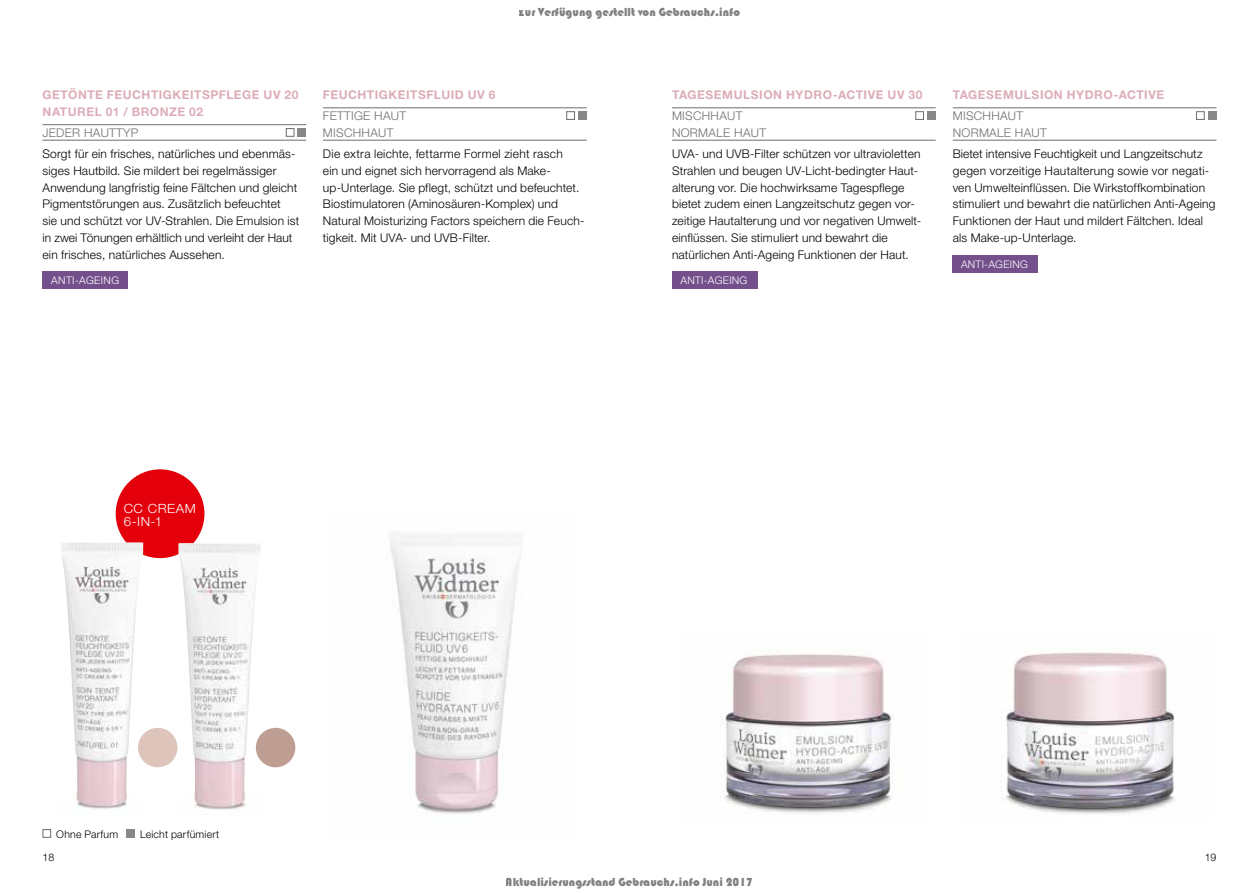
<style>
.page{position:relative;width:1259px;height:893px;background:#fff}
.page>*{position:absolute;margin:0;border:0;box-sizing:border-box;transform-origin:0 0}
.t1{font:300 12.75px/12.8px "Helvetica Neue";letter-spacing:.035em;color:#fff;scale:1.05 1}
.t2{font:300 12px/16.8px "Helvetica Neue";letter-spacing:.015em;color:#000}
.t3{font:700 12px/16.8px "Helvetica Neue";letter-spacing:.045em;color:#ddadb7}
.t4{font:12px "Bauhaus 93";color:rgb(0 0 0/.5)}
.t5{font:300 12px/16.8px "Helvetica Neue";letter-spacing:.025em;color:#6e6e6e}
.t6{font:300 10.5px "Helvetica Neue";letter-spacing:.02em;color:#000}
.t7{font:300 10.5px "Helvetica Neue";letter-spacing:.025em;color:#fff}
.t8{font:300 10.5px "Helvetica Neue";letter-spacing:.045em;color:#fff}
</style>
<div class="page">
<div style="left:116px;top:469px;width:88px;height:89px;background:#e3000b;border-radius:50%"></div>
<div style="left:672px;top:272px;width:85px;height:17px;background:#734f8b"></div>
<img style="left:722px;top:654px;width:171px;height:160px">
<div style="left:43px;top:272px;width:85px;height:17px;background:#734f8b"></div>
<img style="left:390px;top:534px;width:131px;height:281px">
<hr style="left:672px;top:108px;width:263px;height:1px;background:#6e6e6e">
<hr style="left:672px;top:140px;width:263px;height:1px;background:#6e6e6e">
<div style="left:915px;top:111px;width:9px;height:9px;border:1px solid #6e6e6e"></div>
<div style="left:927px;top:111px;width:8px;height:9px;background:#868786"></div>
<hr style="left:323px;top:108px;width:263px;height:1px;background:#6e6e6e">
<hr style="left:323px;top:140px;width:263px;height:1px;background:#6e6e6e">
<div style="left:566px;top:111px;width:9px;height:9px;border:1px solid #6e6e6e"></div>
<div style="left:578px;top:111px;width:8px;height:9px;background:#868786"></div>
<hr style="left:43px;top:124px;width:263px;height:1px;background:#6e6e6e">
<hr style="left:43px;top:140px;width:263px;height:1px;background:#6e6e6e">
<div style="left:286px;top:128px;width:8px;height:9px;border:1px solid #6e6e6e"></div>
<div style="left:298px;top:128px;width:8px;height:9px;background:#868786"></div>
<div style="left:43px;top:829px;width:8px;height:9px;border:1px solid #6e6e6e"></div>
<div style="left:126px;top:829px;width:9px;height:9px;background:#868786"></div>
<img style="left:61px;top:542px;width:82px;height:267px">
<img style="left:175px;top:543px;width:88px;height:267px">
<div style="left:256px;top:728px;width:39px;height:39px;background:#be9e92;border-radius:50%"></div>
<div style="left:138px;top:728px;width:39px;height:39px;background:#dec5bb;border-radius:50%"></div>
<div style="left:952px;top:255px;width:85px;height:17px;background:#734f8b"></div>
<hr style="left:952px;top:108px;width:264px;height:1px;background:#6e6e6e">
<hr style="left:952px;top:140px;width:264px;height:1px;background:#6e6e6e">
<div style="left:1196px;top:111px;width:8px;height:9px;border:1px solid #6e6e6e"></div>
<div style="left:1208px;top:111px;width:8px;height:9px;background:#868786"></div>
<img style="left:1006px;top:652px;width:168px;height:162px">
<p class="t4" style="left:519px;top:6px;width:223px">zur Verfügung gestellt von Gebrauchs.info</p>
<p class="t3" style="left:43px;top:86px;width:258px">GETÖNTE FEUCHTIGKEITSPFLEGE UV 20<br>NATUREL 01 / BRONZE 02</p>
<p class="t5" style="left:43px;top:124px;width:97px">JEDER HAUTTYP</p>
<p class="t2" style="left:43px;top:145px;width:258px">Sorgt für ein frisches, natürliches und ebenmäs&shy;siges Hautbild. Sie mildert bei regelmässiger Anwendung langfristig feine Fältchen und gleicht Pigmentstörungen aus. Zusätzlich befeuchtet<br>sie und schützt vor UV-Strahlen. Die Emulsion ist in zwei Tönungen erhältlich und verleiht der Haut ein frisches, natürliches Aussehen.</p>
<p class="t3" style="left:323px;top:86px;width:174px">FEUCHTIGKEITSFLUID UV 6</p>
<p class="t5" style="left:323px;top:107px;width:85px">FETTIGE HAUT<br>MISCHHAUT</p>
<p class="t2" style="left:323px;top:145px;width:263px">Die extra leichte, fettarme Formel zieht rasch<br>ein und eignet sich hervorragend als Make&shy;up-Unterlage. Sie pflegt, schützt und befeuchtet.<br>Biostimulatoren (Aminosäuren-Komplex) und Natural Moisturizing Factors speichern die Feuch&shy;tigkeit. Mit UVA- und UVB-Filter.</p>
<p class="t3" style="left:672px;top:86px;width:252px">TAGESEMULSION HYDRO-ACTIVE UV 30</p>
<p class="t5" style="left:672px;top:107px;width:96px">MISCHHAUT<br>NORMALE HAUT</p>
<p class="t2" style="left:672px;top:145px;width:250px">UVA- und UVB-Filter schützen vor ultravioletten Strahlen und beugen UV-Licht-bedingter Haut&shy;alterung vor. Die hochwirksame Tagespflege bietet zudem einen Langzeitschutz gegen vor&shy;zeitige Hautalterung und vor negativen Umwelt&shy;einflüssen. Sie stimuliert und bewahrt die natürlichen Anti-Ageing Funktionen der Haut.</p>
<p class="t8" style="left:51px;top:274px;width:70px">ANTI-AGEING</p>
<p class="t7" style="left:680px;top:274px;width:68px">ANTI-AGEING</p>
<p class="t3" style="left:952px;top:86px;width:213px">TAGESEMULSION HYDRO-ACTIVE</p>
<p class="t5" style="left:952px;top:107px;width:96px">MISCHHAUT<br>NORMALE HAUT</p>
<p class="t2" style="left:952px;top:145px;width:264px">Bietet intensive Feuchtigkeit und Langzeitschutz gegen vorzeitige Hautalterung sowie vor negati&shy;ven Umwelteinflüssen. Die Wirkstoffkombination stimuliert und bewahrt die natürlichen Anti-Ageing Funktionen der Haut und mildert Fältchen. Ideal als Make-up-Unterlage.</p>
<p class="t7" style="left:961px;top:258px;width:68px">ANTI-AGEING</p>
<p class="t1" style="left:124px;top:502px;width:70px">CC CREAM<br>6-IN-1</p>
<p class="t6" style="left:56px;top:827px;width:63px">Ohne Parfum</p>
<p class="t6" style="left:140px;top:827px;width:81px">Leicht parfümiert</p>
<p class="t6" style="left:43px;top:851px;width:13px">18</p>
<p class="t6" style="left:1204px;top:851px;width:13px">19</p>
<p class="t4" style="left:506px;top:875px;width:249px">Aktualisierungsstand Gebrauchs.info Juni 2017</p>
</div>
